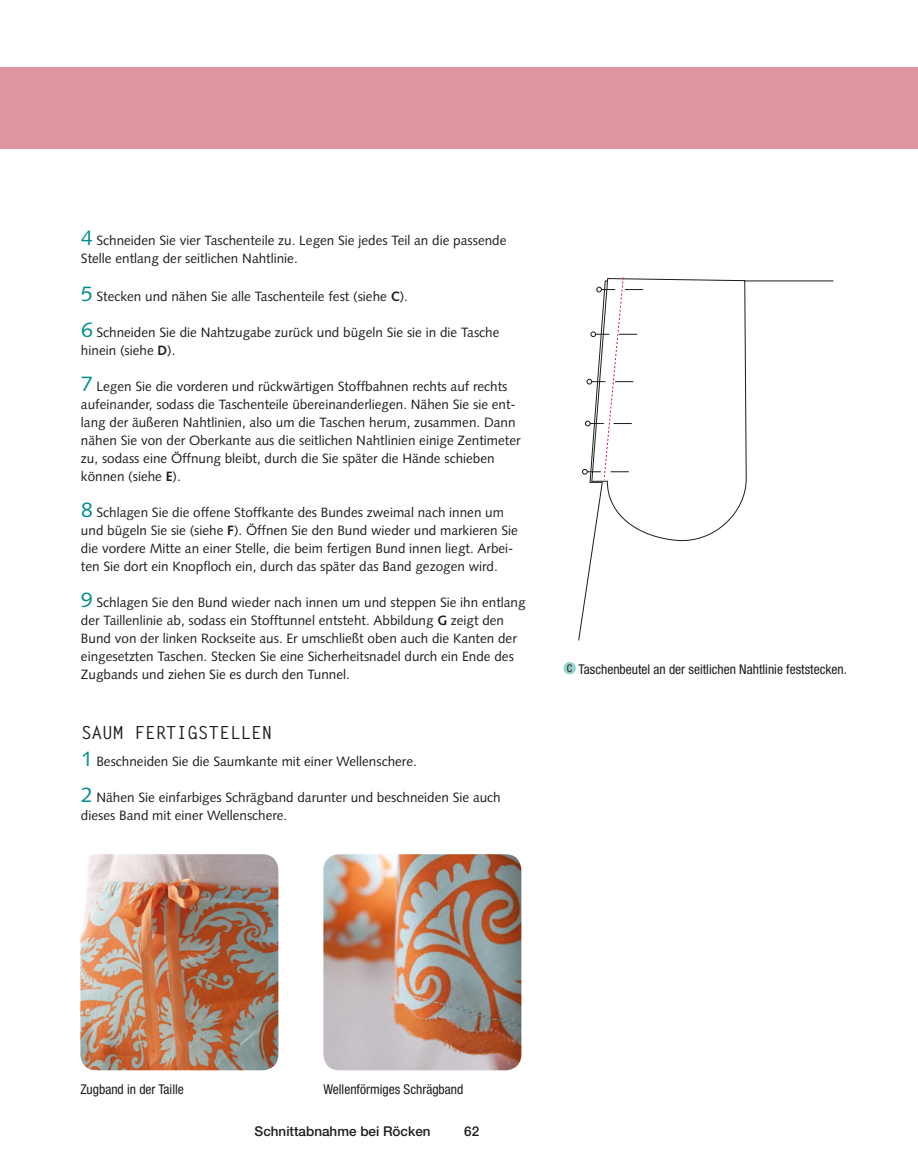
<style>
.page{position:relative;width:918px;height:1175px;background:#fff}
.page>*{position:absolute;margin:0;border:0;box-sizing:border-box;transform-origin:0 0}
.t1{font:700 18px "Letter Gothic Std";letter-spacing:-.01em;color:#1d1d1b}
.t2{font:13.5px/18px "Syntax";color:#1d1d1b}
.t3{font:condensed 13.5px "Helvetica Neue";color:#1d1d1b}
.t4{font:500 13.5px "Helvetica Neue";color:#1d1d1b}
.s1{font-size:21px;color:#008f8b}
.s2{font-weight:700}
</style>
<div class="page">
<div style="left:0;top:68px;width:918px;height:80px;background:#de95a2"></div>
<svg style="left:578px;top:277px;width:169px;height:364px"></svg>
<div style="left:563px;top:662px;width:13px;height:12px;background:#98d1cb;border-radius:50%"></div>
<img style="left:80px;top:854px;width:198px;height:216px">
<img style="left:323px;top:854px;width:198px;height:216px">
<p class="t2" style="left:81px;top:232px;width:427px"><span class="s1">4</span> Schneiden Sie vier Taschenteile zu. Legen Sie jedes Teil an die passende<br>Stelle entlang der seitlichen Nahtlinie.</p>
<p class="t2" style="left:81px;top:287px;width:328px"><span class="s1">5</span> Stecken und nähen Sie alle Taschenteile fest (siehe <span class="s2">C</span>).</p>
<p class="t2" style="left:81px;top:323px;width:420px"><span class="s1">6</span> Schneiden Sie die Nahtzugabe zurück und bügeln Sie sie in die Tasche hinein (siehe <span class="s2">D</span>).</p>
<p class="t2" style="left:81px;top:377px;width:441px"><span class="s1">7</span> Legen Sie die vorderen und rückwärtigen Stoffbahnen rechts auf rechts aufeinander, sodass die Taschenteile übereinanderliegen. Nähen Sie sie ent&shy;lang der äußeren Nahtlinien, also um die Taschen herum, zusammen. Dann nähen Sie von der Oberkante aus die seitlichen Nahtlinien einige Zentimeter zu, sodass eine Öffnung bleibt, durch die Sie später die Hände schieben können (siehe <span class="s2">E</span>).</p>
<p class="t2" style="left:81px;top:503px;width:439px"><span class="s1">8</span> Schlagen Sie die offene Stoffkante des Bundes zweimal nach innen um und bügeln Sie sie (siehe <span class="s2">F</span>). Öffnen Sie den Bund wieder und markieren Sie die vordere Mitte an einer Stelle, die beim fertigen Bund innen liegt. Arbei&shy;ten Sie dort ein Knopfloch ein, durch das später das Band gezogen wird.</p>
<p class="t2" style="left:81px;top:593px;width:446px"><span class="s1">9</span> Schlagen Sie den Bund wieder nach innen um und steppen Sie ihn entlang der Taillenlinie ab, sodass ein Stofftunnel entsteht. Abbildung <span class="s2">G</span> zeigt den Bund von der linken Rockseite aus. Er umschließt oben auch die Kanten der eingesetzten Taschen. Stecken Sie eine Sicherheitsnadel durch ein Ende des Zugbands und ziehen Sie es durch den Tunnel.</p>
<h1 class="t1" style="left:81px;top:721px;width:193px">SAUM FERTIGSTELLEN</h1>
<p class="t2" style="left:81px;top:752px;width:337px"><span class="s1">1</span> Beschneiden Sie die Saumkante mit einer Wellenschere.</p>
<p class="t2" style="left:81px;top:788px;width:421px"><span class="s1">2</span> Nähen Sie einfarbiges Schrägband darunter und beschneiden Sie auch dieses Band mit einer Wellenschere.</p>
<p class="t3" style="left:567px;top:662px;width:282px"><sup>C</sup> Taschenbeutel an der seitlichen Nahtlinie feststecken.</p>
<p class="t3" style="left:80px;top:1081px;width:105px">Zugband in der Taille</p>
<p class="t3" style="left:323px;top:1081px;width:141px">Wellenförmiges Schrägband</p>
<p class="t4" style="left:255px;top:1123px;width:178px">Schnittabnahme bei Röcken</p>
<p class="t4" style="left:464px;top:1123px;width:17px">62</p>
</div>
